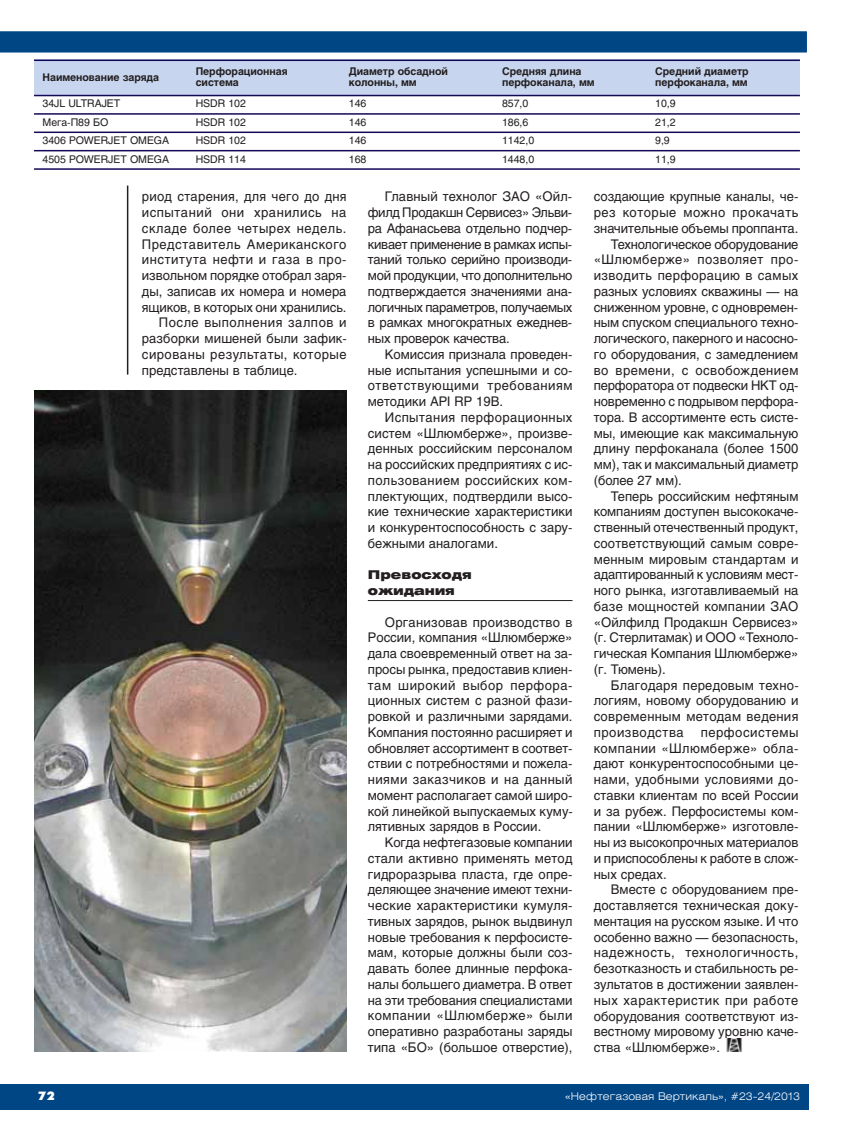
<style>
.page{position:relative;width:851px;height:1127px;background:#fff}
.page>*{position:absolute;margin:0;border:0;box-sizing:border-box;transform-origin:0 0}
.t1{font:13.2px/15.8px "Helios";color:#231f20;text-align:justify}
.t2{font:13.2px "Helios";letter-spacing:.04em;color:#231f20}
.t3{font:13.2px "Helios";letter-spacing:.02em;color:#231f20}
.t4{font:13.2px "Helios";letter-spacing:.035em;color:#231f20}
.t5{font:13.2px "Helios";letter-spacing:.03em;color:#231f20}
.t6{font:900 12px/15.8px "Helios Ext";letter-spacing:.005em;color:#231f20}
.t7{font:12px "Futura Futuris XC";color:#fff}
.t8{font:10.5px "Helios";letter-spacing:-.005em;color:#231f20}
.t9{font:700 10.5px/10.5px "Helios";letter-spacing:-.005em;color:#231f20}
.t10{font:300 10.5px "Helios Ext";color:#fff}
</style>
<div class="page">
<div style="left:0;top:1084px;width:808px;height:26px;background:#004584"></div>
<hr style="left:368px;top:600px;width:204px;height:1px;background:#231f20">
<img style="left:726px;top:1039px;width:16px;height:12px">
<svg style="left:0;top:31px;width:807px;height:22px;background:#084b88"></svg>
<hr style="left:127px;top:186px;width:1px;height:189px;background:#231f20">
<div style="left:34px;top:60px;width:153px;height:36px;background:#c7d5ee"></div>
<div style="left:187px;top:60px;width:153px;height:36px;background:#c7d5ee"></div>
<div style="left:340px;top:60px;width:153px;height:36px;background:#c7d5ee"></div>
<div style="left:493px;top:60px;width:153px;height:36px;background:#c7d5ee"></div>
<div style="left:646px;top:60px;width:153px;height:36px;background:#c7d5ee"></div>
<hr style="left:34px;top:60px;width:765px;height:1px;background:#140858">
<hr style="left:34px;top:95px;width:765px;height:1px;background:#140858">
<hr style="left:34px;top:113px;width:765px;height:2px;background:#140858">
<hr style="left:34px;top:132px;width:765px;height:1px;background:#140858">
<hr style="left:34px;top:150px;width:765px;height:1px;background:#140858">
<hr style="left:34px;top:168px;width:765px;height:2px;background:#140858">
<img style="left:34px;top:390px;width:312px;height:662px">
<p class="t9" style="left:43px;top:73px;width:118px">Наименование заряда</p>
<p class="t9" style="left:196px;top:67px;width:93px">Перфорационная система</p>
<p class="t9" style="left:349px;top:67px;width:101px">Диаметр обсадной колонны, мм</p>
<p class="t9" style="left:502px;top:67px;width:94px">Средняя длина перфоканала, мм</p>
<p class="t9" style="left:655px;top:67px;width:95px">Средний диаметр перфоканала, мм</p>
<p class="t8" style="left:43px;top:100px;width:79px">34JL ULTRAJET</p>
<p class="t8" style="left:196px;top:100px;width:52px">HSDR 102</p>
<p class="t8" style="left:349px;top:100px;width:19px">146</p>
<p class="t8" style="left:502px;top:100px;width:28px">857,0</p>
<p class="t8" style="left:655px;top:100px;width:22px">10,9</p>
<p class="t8" style="left:43px;top:118px;width:67px">Мега-П89 БО</p>
<p class="t8" style="left:196px;top:118px;width:52px">HSDR 102</p>
<p class="t8" style="left:349px;top:118px;width:19px">146</p>
<p class="t8" style="left:502px;top:118px;width:28px">186,6</p>
<p class="t8" style="left:655px;top:118px;width:22px">21,2</p>
<p class="t8" style="left:43px;top:137px;width:128px">3406 POWERJET OMEGA</p>
<p class="t8" style="left:196px;top:137px;width:52px">HSDR 102</p>
<p class="t8" style="left:349px;top:137px;width:19px">146</p>
<p class="t8" style="left:502px;top:137px;width:34px">1142,0</p>
<p class="t8" style="left:655px;top:137px;width:16px">9,9</p>
<p class="t8" style="left:43px;top:155px;width:128px">4505 POWERJET OMEGA</p>
<p class="t8" style="left:196px;top:155px;width:52px">HSDR 114</p>
<p class="t8" style="left:349px;top:155px;width:19px">168</p>
<p class="t8" style="left:502px;top:155px;width:34px">1448,0</p>
<p class="t8" style="left:655px;top:155px;width:22px">11,9</p>
<p class="t7" style="left:38px;top:1091px;width:18px">72</p>
<p class="t3" style="left:142px;top:192px;width:206px">риод старения, для чего до дня</p>
<p class="t2" style="left:142px;top:207px;width:206px">испытаний они хранились на</p>
<p class="t2" style="left:142px;top:223px;width:206px">складе более четырех недель.</p>
<p class="t2" style="left:142px;top:239px;width:206px">Представитель Американского</p>
<p class="t2" style="left:142px;top:255px;width:206px">института нефти и газа в про-</p>
<p class="t1" style="left:142px;top:269px;width:206px">извольном порядке отобрал заря-</p>
<p class="t1" style="left:142px;top:285px;width:206px">ды, записав их номера и номера</p>
<p class="t1" style="left:142px;top:300px;width:206px">ящиков, в которых они хранились.</p>
<p class="t2" style="left:159px;top:318px;width:189px">После выполнения залпов и</p>
<p class="t1" style="left:142px;top:332px;width:206px">разборки мишеней были зафик-</p>
<p class="t4" style="left:142px;top:349px;width:206px">сированы результаты, которые</p>
<p class="t1" style="left:142px;top:363px;width:157px">представлены в таблице.</p>
<p class="t1" style="left:368px;top:190px;width:206px;text-indent:17px">Главный технолог ЗАО «Ойл&shy;филд Продакшн Сервисез» Эльви&shy;ра Афанасьева отдельно подчер&shy;кивает применение в рамках испы&shy;таний только серийно производи&shy;мой продукции, что дополнительно подтверждается значениями ана&shy;логичных параметров, получаемых в рамках многократных ежеднев&shy;ных проверок качества.</p>
<p class="t1" style="left:368px;top:348px;width:206px;text-indent:17px">Комиссия признала проведен&shy;ные испытания успешными и со&shy;ответствующими требованиям методики API RP 19B.</p>
<p class="t1" style="left:368px;top:411px;width:206px;text-indent:17px">Испытания перфорационных систем «Шлюмберже», произве&shy;денных российским персоналом на российских предприятиях с ис&shy;пользованием российских ком&shy;плектующих, подтвердили высо&shy;кие технические характеристики и конкурентоспособность с зару&shy;бежными аналогами.</p>
<p class="t6" style="left:368px;top:568px;width:105px">Превосходя ожидания</p>
<p class="t1" style="left:368px;top:615px;width:206px;text-indent:17px">Организовав производство в России, компания «Шлюмберже» дала своевременный ответ на за&shy;просы рынка, предоставив клиен&shy;там широкий выбор перфора&shy;ционных систем с разной фази&shy;ровкой и различными зарядами.<br>Компания постоянно расширяет и обновляет ассортимент в соответ&shy;ствии с потребностями и пожела&shy;ниями заказчиков и на данный момент располагает самой широ&shy;кой линейкой выпускаемых куму&shy;лятивных зарядов в России.</p>
<p class="t1" style="left:368px;top:836px;width:206px;text-indent:17px">Когда нефтегазовые компании стали активно применять метод гидроразрыва пласта, где опре&shy;деляющее значение имеют техни&shy;ческие характеристики кумуля&shy;тивных зарядов, рынок выдвинул новые требования к перфосисте&shy;мам, которые должны были соз&shy;давать более длинные перфока&shy;налы большего диаметра. В ответ на эти требования специалистами компании «Шлюмберже» были оперативно разработаны заряды типа «БО» (большое отверстие),</p>
<p class="t1" style="left:593px;top:190px;width:206px">создающие крупные каналы, че-</p>
<p class="t2" style="left:593px;top:207px;width:206px">рез которые можно прокачать</p>
<p class="t1" style="left:593px;top:222px;width:206px">значительные объемы проппанта.</p>
<p class="t1" style="left:610px;top:237px;width:189px">Технологическое оборудование</p>
<p class="t4" style="left:593px;top:255px;width:206px">«Шлюмберже» позволяет про-</p>
<p class="t5" style="left:593px;top:270px;width:206px">изводить перфорацию в самых</p>
<p class="t1" style="left:593px;top:285px;width:206px">разных условиях скважины — на</p>
<p class="t1" style="left:593px;top:300px;width:206px">сниженном уровне, с одновремен-</p>
<p class="t1" style="left:593px;top:316px;width:206px">ным спуском специального техно-</p>
<p class="t1" style="left:593px;top:332px;width:206px">логического, пакерного и насосно-</p>
<p class="t1" style="left:593px;top:348px;width:206px">го оборудования, с замедлением</p>
<p class="t4" style="left:593px;top:365px;width:206px">во времени, с освобождением</p>
<p class="t1" style="left:593px;top:379px;width:206px">перфоратора от подвески НКТ од-</p>
<p class="t1" style="left:593px;top:395px;width:206px">новременно с подрывом перфора-</p>
<p class="t1" style="left:593px;top:411px;width:206px">тора. В ассортименте есть систе-</p>
<p class="t1" style="left:593px;top:426px;width:206px">мы, имеющие как максимальную</p>
<p class="t1" style="left:593px;top:442px;width:206px">длину перфоканала (более 1500</p>
<p class="t1" style="left:593px;top:458px;width:206px">мм), так и максимальный диаметр</p>
<p class="t1" style="left:593px;top:474px;width:90px">(более 27 мм).</p>
<p class="t1" style="left:610px;top:489px;width:189px">Теперь российским нефтяным</p>
<p class="t1" style="left:593px;top:505px;width:206px">компаниям доступен высококаче-</p>
<p class="t1" style="left:593px;top:521px;width:206px">ственный отечественный продукт,</p>
<p class="t1" style="left:593px;top:537px;width:206px">соответствующий самым совре-</p>
<p class="t1" style="left:593px;top:552px;width:206px">менным мировым стандартам и</p>
<p class="t1" style="left:593px;top:568px;width:206px">адаптированный к условиям мест-</p>
<p class="t1" style="left:593px;top:584px;width:206px">ного рынка, изготавливаемый на</p>
<p class="t3" style="left:593px;top:601px;width:206px">базе мощностей компании ЗАО</p>
<p class="t1" style="left:593px;top:615px;width:206px">«Ойлфилд Продакшн Сервисез»</p>
<p class="t1" style="left:593px;top:631px;width:206px">(г. Стерлитамак) и ООО «Техноло-</p>
<p class="t1" style="left:593px;top:647px;width:206px">гическая Компания Шлюмберже»</p>
<p class="t1" style="left:593px;top:663px;width:73px">(г. Тюмень).</p>
<p class="t3" style="left:610px;top:680px;width:189px">Благодаря передовым техно-</p>
<p class="t1" style="left:593px;top:694px;width:206px">логиям, новому оборудованию и</p>
<p class="t3" style="left:593px;top:711px;width:206px">современным методам ведения</p>
<p class="t2" style="left:593px;top:727px;width:91px">производства</p>
<p class="t1" style="left:593px;top:726px;width:206px;text-indent:107px">перфосистемы компании «Шлюмберже» обла&shy;дают конкурентоспособными це&shy;нами, удобными условиями до&shy;ставки клиентам по всей России и за рубеж. Перфосистемы ком&shy;пании «Шлюмберже» изготовле&shy;ны из высокопрочных материалов и приспособлены к работе в слож&shy;ных средах.</p>
<p class="t1" style="left:593px;top:883px;width:206px;text-indent:17px">Вместе с оборудованием пре&shy;доставляется техническая доку&shy;ментация на русском языке. И что особенно важно — безопасность, надежность, технологичность, безотказность и стабильность ре&shy;зультатов в достижении заявлен&shy;ных характеристик при работе оборудования соответствуют из&shy;вестному мировому уровню каче&shy;ства «Шлюмберже».</p>
<p class="t10" style="left:565px;top:1092px;width:236px">«Нефтегазовая Вертикаль», #23-24/2013</p>
</div>
